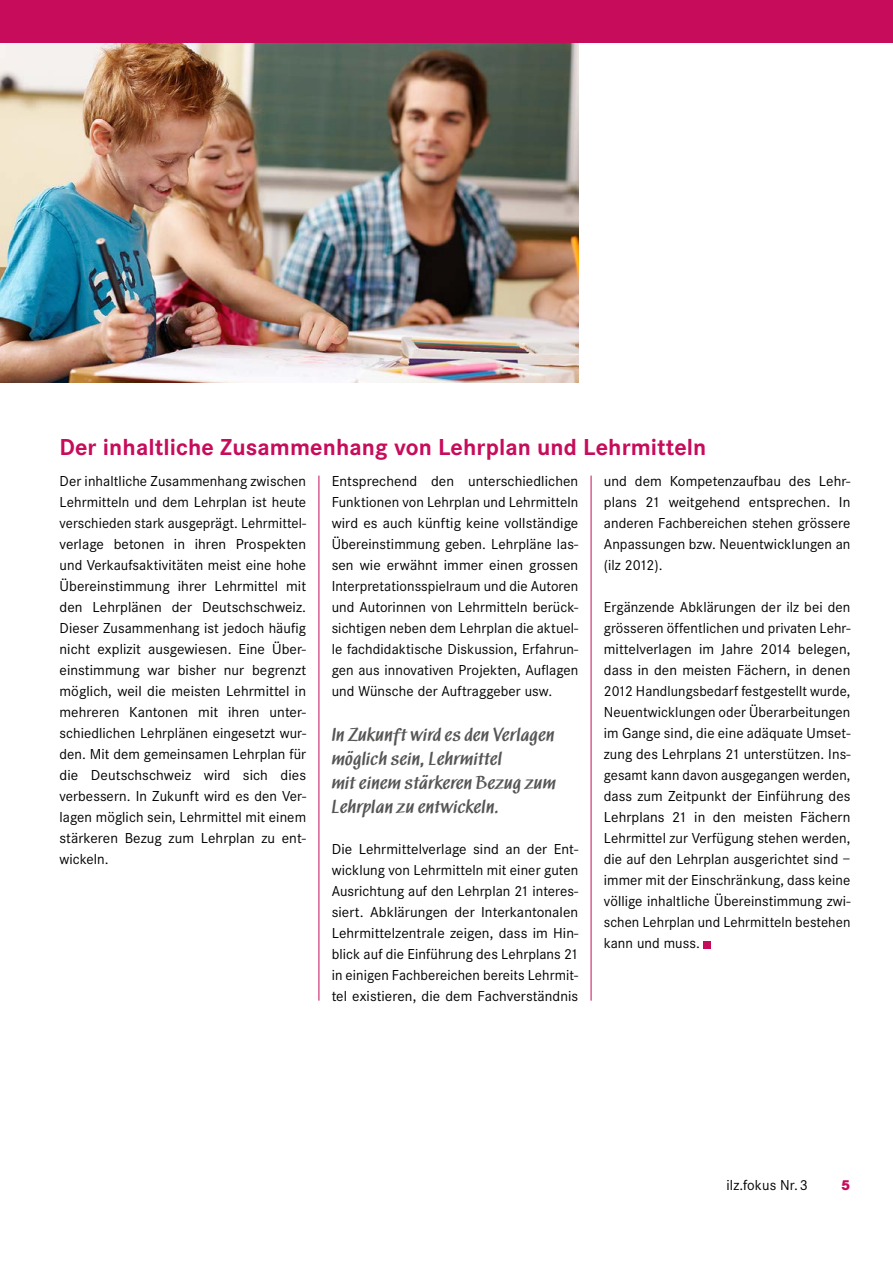
<style>
.page{position:relative;width:893px;height:1263px;background:#fff}
.page>*{position:absolute;margin:0;border:0;box-sizing:border-box;transform-origin:0 0}
.t1{font:700 24px "Corporate S";letter-spacing:.005em;color:#c70c5b}
.t2{font:500 18px/24px "Black Mar DTCTCE";letter-spacing:.03em;color:#565655}
.t3{font:15px/21px "Corporate S";letter-spacing:.005em;color:#000;text-align:justify}
.t4{font:800 15px "Corporate S";color:#c70c5b}
</style>
<div class="page">
<img style="left:0;top:43px;width:578px;height:340px">
<div style="left:704px;top:941px;width:7px;height:7px;background:#c70c5b"></div>
<div style="left:0;top:0;width:893px;height:43px;background:#c70c5b"></div>
<hr style="left:591px;top:476px;width:1px;height:525px;background:#c70c5b">
<hr style="left:319px;top:476px;width:1px;height:525px;background:#c70c5b">
<h1 class="t1" style="left:60px;top:433px;width:648px">Der inhaltliche Zusammenhang von Lehrplan und Lehrmitteln</h1>
<p class="t3" style="left:60px;top:471px;width:248px">Der inhaltliche Zusammenhang zwischen Lehrmitteln und dem Lehrplan ist heute verschieden stark ausgeprägt. Lehrmittel&shy;verlage betonen in ihren Prospekten und Verkaufsaktivitäten meist eine hohe Übereinstimmung ihrer Lehrmittel mit den Lehrplänen der Deutschschweiz.<br>Dieser Zusammenhang ist jedoch häufig nicht explizit ausgewiesen. Eine Über&shy;einstimmung war bisher nur begrenzt möglich, weil die meisten Lehrmittel in mehreren Kantonen mit ihren unter&shy;schiedlichen Lehrplänen eingesetzt wur&shy;den. Mit dem gemeinsamen Lehrplan für die Deutschschweiz wird sich dies verbessern. In Zukunft wird es den Ver&shy;lagen möglich sein, Lehrmittel mit einem stärkeren Bezug zum Lehrplan zu ent&shy;wickeln.</p>
<p class="t3" style="left:332px;top:471px;width:248px">Entsprechend den unterschiedlichen Funktionen von Lehrplan und Lehrmitteln wird es auch künftig keine vollständige Übereinstimmung geben. Lehrpläne las&shy;sen wie erwähnt immer einen grossen Interpretationsspielraum und die Autoren und Autorinnen von Lehrmitteln berück&shy;sichtigen neben dem Lehrplan die aktuel&shy;le fachdidaktische Diskussion, Erfahrun&shy;gen aus innovativen Projekten, Auflagen und Wünsche der Auftraggeber usw.</p>
<p class="t3" style="left:604px;top:471px;width:248px">und dem Kompetenzaufbau des Lehr&shy;plans 21 weitgehend entsprechen. In anderen Fachbereichen stehen grössere Anpassungen bzw. Neuentwicklungen an (ilz 2012).</p>
<p class="t3" style="left:604px;top:597px;width:248px">Ergänzende Abklärungen der ilz bei den grösseren öffentlichen und privaten Lehr&shy;mittelverlagen im Jahre 2014 belegen, dass in den meisten Fächern, in denen 2012 Handlungsbedarf festgestellt wurde, Neuentwicklungen oder Überarbeitungen im Gange sind, die eine adäquate Umset&shy;zung des Lehrplans 21 unterstützen. Ins&shy;gesamt kann davon ausgegangen werden, dass zum Zeitpunkt der Einführung des Lehrplans 21 in den meisten Fächern Lehrmittel zur Verfügung stehen werden, die auf den Lehrplan ausgerichtet sind – immer mit der Einschränkung, dass keine völlige inhaltliche Übereinstimmung zwi&shy;schen Lehrplan und Lehrmitteln bestehen kann und muss.</p>
<p class="t2" style="left:332px;top:723px;width:226px">In Zukunft wird es den Verlagen möglich sein, Lehrmittel<br>mit einem stärkeren Bezug zum<br>Lehrplan zu entwickeln.</p>
<p class="t3" style="left:332px;top:838px;width:248px">Die Lehrmittelverlage sind an der Ent&shy;wicklung von Lehrmitteln mit einer guten Ausrichtung auf den Lehrplan 21 interes&shy;siert. Abklärungen der Interkantonalen Lehrmittelzentrale zeigen, dass im Hin&shy;blick auf die Einführung des Lehrplans 21 in einigen Fachbereichen bereits Lehrmit&shy;tel existieren, die dem Fachverständnis</p>
<p class="t3" style="left:727px;top:1174px;width:83px">ilz.fokus Nr. 3</p>
<p class="t4" style="left:841px;top:1175px;width:11px">5</p>
</div>
